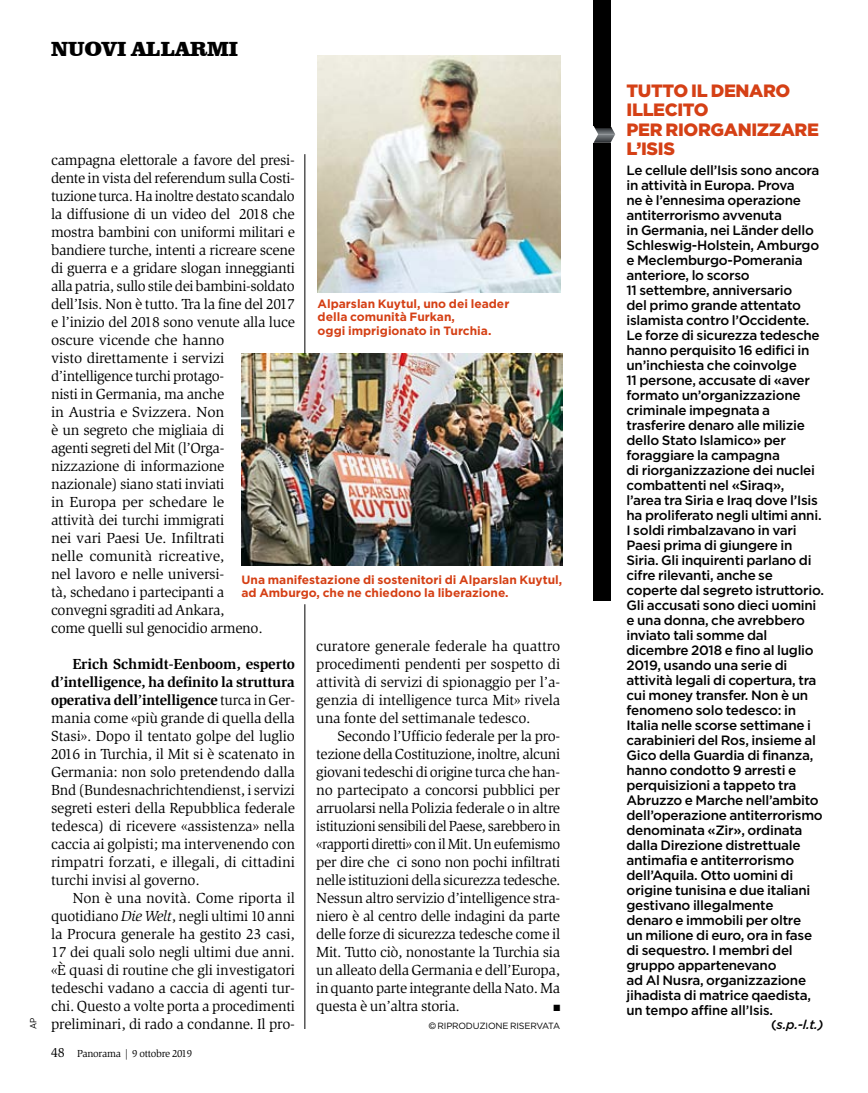
<style>
.page{position:relative;width:868px;height:1093px;background:#fff}
.page>*{position:absolute;margin:0;border:0;box-sizing:border-box;transform-origin:0 0}
.t1{font:900 21px "Clarendon BT";color:#000}
.t2{font:900 17.85px/19.5px "Gotham";letter-spacing:-.02em;color:#d54015}
.t3{font:15px/18px "Slimbach Std";letter-spacing:-.02em;color:#000;text-align:justify}
.t4{font:500 13.5px/15px "Gotham";letter-spacing:-.02em;color:#000}
.t5{font:italic 500 12.75px "Gotham";color:#000}
.t6{font:700 12px/13.5px "Gotham";color:#d54015}
.t7{font:10.5px "Slimbach Std";letter-spacing:-.025em;color:#000}
.t8{font:9px "Gotham";letter-spacing:-.02em;color:#000}
.t9{font:9px "Gotham Narrow";color:#000}
.t10{font:9px "Zapf Dingbats";color:#000}
.s1{font-weight:700}
.s2{font-style:italic}
.s3{font-family:"Helvetica Neue"}
.s4{font-size:13.5px}
.s5{font-style:normal}
</style>
<div class="page">
<img style="left:317px;top:55px;width:243px;height:237px">
<div style="left:593px;top:143px;width:17px;height:458px;background:#000"></div>
<div style="left:593px;top:0;width:17px;height:126px;background:#000"></div>
<svg style="left:593px;top:126px;width:22px;height:17px"></svg>
<img style="left:241px;top:354px;width:321px;height:211px">
<hr style="left:304px;top:154px;width:1px;height:200px;background:#000">
<hr style="left:304px;top:604px;width:1px;height:425px;background:#000">
<h1 class="t1" style="left:51px;top:36px;width:189px">NUOVI ALLARMI</h1>
<p class="t9" style="left:28px;top:1029px;width:13px;rotate:-90deg">AP</p>
<p class="t3" style="left:51px;top:151px;width:245px;text-align:left">campagna elettorale a favore del presi&shy;dente in vista del referendum sulla Costi&shy;tuzione turca. Ha inoltre destato scandalo la diffusione di un video del 2018 che mostra bambini con uniformi militari e bandiere turche, intenti a ricreare scene di guerra e a gridare slogan inneggianti alla patria, sullo stile dei bambini-soldato dell’Isis. Non è tutto. Tra la fine del 2017 e l’inizio del 2018 sono venute alla luce oscure vicende che hanno<br>visto direttamente i servizi d’intelligence turchi protago-<br>nisti in Germania, ma anche<br>in Austria e Svizzera. Non<br>è un segreto che migliaia di<br>agenti segreti del Mit (l’Orga&shy;nizzazione di informazione<br>nazionale) siano stati inviati<br>in Europa per schedare le<br>attività dei turchi immigrati<br>nei vari Paesi Ue. Infiltrati<br>nelle comunità ricreative,<br>nel lavoro e nelle universi-<br>tà, schedano i partecipanti a<br>convegni sgraditi ad Ankara,<br>come quelli sul genocidio armeno.</p>
<p class="t3" style="left:51px;top:655px;width:245px;text-indent:21px"><span class="s1">Erich Schmidt-Eenboom, esperto d’intelligence, ha definito la struttura operativa dell’intelligence</span> turca in Ger&shy;mania come «più grande di quella della Stasi». Dopo il tentato golpe del luglio 2016 in Turchia, il Mit si è scatenato in Germania: non solo pretendendo dalla Bnd (Bundesnachrichtendienst, i servizi segreti esteri della Repubblica federale tedesca) di ricevere «assistenza» nella caccia ai golpisti; ma intervenendo con rimpatri forzati, e illegali, di cittadini turchi invisi al governo.</p>
<p class="t3" style="left:51px;top:889px;width:245px;text-indent:21px">Non è una novità. Come riporta il quotidiano <span class="s2">Die Welt</span>, negli ultimi 10 anni la Procura generale ha gestito 23 casi, 17 dei quali solo negli ultimi due anni. «È quasi di routine che gli investigatori tedeschi vadano a caccia di agenti tur&shy;chi. Questo a volte porta a procedimenti preliminari, di rado a condanne. Il pro-</p>
<p class="t6" style="left:317px;top:297px;width:193px">Alparslan Kuytul, uno dei leader della comunità Furkan,<br>oggi imprigionato in Turchia.</p>
<p class="t6" style="left:241px;top:573px;width:322px">Una manifestazione di sostenitori di Alparslan Kuytul, ad Amburgo, che ne chiedono la liberazione.</p>
<p class="t3" style="left:316px;top:637px;width:245px">curatore generale federale ha quattro procedimenti pendenti per sospetto di attività di servizi di spionaggio per l’a&shy;genzia di intelligence turca Mit» rivela una fonte del settimanale tedesco.</p>
<p class="t3" style="left:316px;top:727px;width:245px;text-indent:21px">Secondo l’Ufficio federale per la pro&shy;tezione della Costituzione, inoltre, alcuni giovani tedeschi di origine turca che han&shy;no partecipato a concorsi pubblici per arruolarsi nella Polizia federale o in altre istituzioni sensibili del Paese, sarebbero in «rapporti diretti» con il Mit. Un eufemismo per dire che ci sono non pochi infiltrati nelle istituzioni della sicurezza tedesche.<br>Nessun altro servizio d’intelligence stra&shy;niero è al centro delle indagini da parte delle forze di sicurezza tedesche come il Mit. Tutto ciò, nonostante la Turchia sia un alleato della Germania e dell’Europa, in quanto parte integrante della Nato. Ma questa è un’altra storia.</p>
<p class="t10" style="left:553px;top:1003px;width:8px">■</p>
<p class="t8" style="left:429px;top:1020px;width:131px"><span class="s3">©</span> RIPRODUZIONE RISERVATA</p>
<p class="t7" style="left:51px;top:1047px;width:143px"><span class="s4">48</span> Panorama | 9 ottobre 2019</p>
<p class="t2" style="left:626px;top:80px;width:194px">TUTTO IL DENARO<br>ILLECITO<br>PER RIORGANIZZARE<br>L’ISIS</p>
<p class="t4" style="left:626px;top:163px;width:199px">Le cellule dell’Isis sono ancora in attività in Europa. Prova<br>ne è l’ennesima operazione antiterrorismo avvenuta<br>in Germania, nei Länder dello<br>Schleswig-Holstein, Amburgo e Meclemburgo-Pomerania anteriore, lo scorso<br>11 settembre, anniversario<br>del primo grande attentato islamista contro l’Occidente.<br>Le forze di sicurezza tedesche hanno perquisito 16 edifici in un’inchiesta che coinvolge<br>11 persone, accusate di «aver formato un’organizzazione criminale impegnata a trasferire denaro alle milizie dello Stato Islamico» per foraggiare la campagna<br>di riorganizzazione dei nuclei combattenti nel «Siraq»,<br>l’area tra Siria e Iraq dove l’Isis ha proliferato negli ultimi anni.<br>I soldi rimbalzavano in vari<br>Paesi prima di giungere in<br>Siria. Gli inquirenti parlano di cifre rilevanti, anche se coperte dal segreto istruttorio.<br>Gli accusati sono dieci uomini e una donna, che avrebbero inviato tali somme dal dicembre 2018 e fino al luglio<br>2019, usando una serie di attività legali di copertura, tra cui money transfer. Non è un fenomeno solo tedesco: in<br>Italia nelle scorse settimane i carabinieri del Ros, insieme al<br>Gico della Guardia di finanza, hanno condotto 9 arresti e perquisizioni a tappeto tra<br>Abruzzo e Marche nell’ambito dell’operazione antiterrorismo denominata «Zir», ordinata dalla Direzione distrettuale antimafia e antiterrorismo dell’Aquila. Otto uomini di origine tunisina e due italiani gestivano illegalmente<br>denaro e immobili per oltre<br>un milione di euro, ora in fase di sequestro. I membri del gruppo appartenevano<br>ad Al Nusra, organizzazione jihadista di matrice qaedista, un tempo affine all’Isis.</p>
<p class="t5" style="left:771px;top:1016px;width:54px"><span class="s5">(</span>s.p.-l.t.)</p>
</div>
